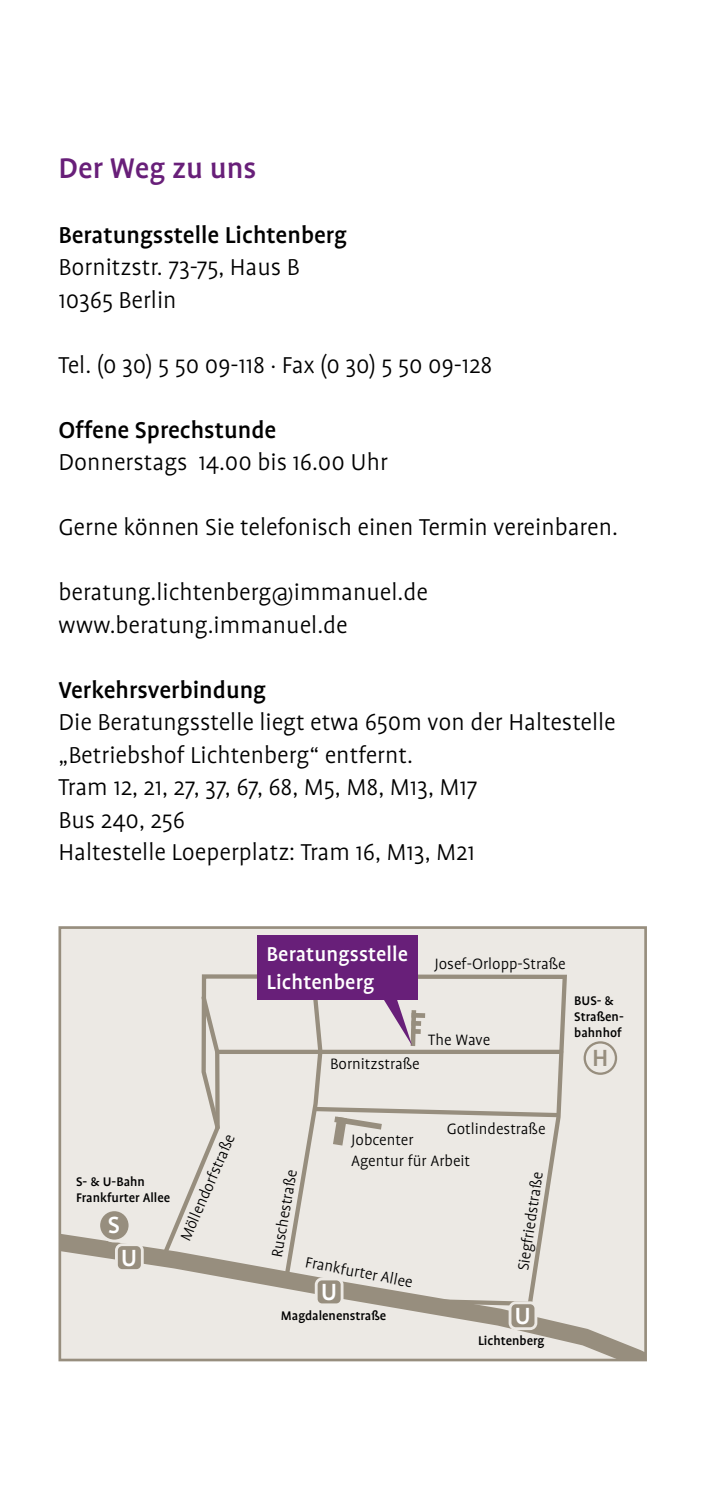
<style>
.page{position:relative;width:709px;height:1489px;background:#fff}
.page>*{position:absolute;margin:0;border:0;box-sizing:border-box;transform-origin:0 0}
.t1{font:500 32.5px "Profile OT";color:#681f79}
.t2{font:500 26.75px "Profile OT";color:#fff}
.t3{font:500 26.75px "Profile OT";color:#978e7e}
.t4{font:300 26.25px/32.5px "Profile OT";color:#000}
.t5{font:500 23px/27.5px "Profile OT";letter-spacing:.005em;color:#fff}
.t6{font:300 17.25px/20.5px "Profile OT";color:#000}
.t7{font:500 14.25px/15.8px "Profile OT";color:#000}
.s1{font-weight:500}
</style>
<div class="page">
<div style="left:60px;top:928px;width:585px;height:430px;background:#ece9e4"></div>
<svg style="left:62px;top:1234px;width:581px;height:123px"></svg>
<svg style="left:158px;top:974px;width:411px;height:334px"></svg>
<svg style="left:198px;top:992px;width:24px;height:139px"></svg>
<svg style="left:217px;top:1049px;width:65px;height:4px"></svg>
<div style="left:583px;top:1041px;width:34px;height:33px;border:2px solid #978e7e;border-radius:50%"></div>
<div style="left:99px;top:1209px;width:31px;height:31px;background:#978e7e;border-radius:50%"></div>
<div style="left:97px;top:1208px;width:34px;height:34px;border:3px solid #ece9e4;border-radius:50%"></div>
<div style="left:116px;top:1244px;width:26px;height:26px;background:#978e7e;border-radius:6px"></div>
<div style="left:115px;top:1243px;width:29px;height:28px;border:3px solid #ece9e4;border-radius:6px"></div>
<div style="left:316px;top:1278px;width:26px;height:26px;background:#978e7e;border-radius:6px"></div>
<div style="left:315px;top:1277px;width:28px;height:29px;border:3px solid #ece9e4;border-radius:6px"></div>
<div style="left:510px;top:1302px;width:26px;height:26px;background:#978e7e;border-radius:6px"></div>
<div style="left:508px;top:1301px;width:29px;height:28px;border:3px solid #ece9e4;border-radius:6px"></div>
<div style="left:58px;top:926px;width:589px;height:435px;border:3px solid #978e7e"></div>
<div style="left:257px;top:935px;width:161px;height:65px;background:#681f79"></div>
<svg style="left:282px;top:974px;width:280px;height:305px"></svg>
<p class="t1" style="left:58px;top:149px;width:199px">Der Weg zu uns</p>
<p class="t4" style="left:58px;top:219px;width:290px"><span class="s1">Beratungsstelle Lichtenberg<br></span>Bornitzstr. 73-75, Haus B<br>10365 Berlin</p>
<p class="t4" style="left:58px;top:349px;width:435px">Tel. (0 30) 5 50 09-118 . Fax (0 30) 5 50 09-128</p>
<p class="t4" style="left:58px;top:414px;width:331px"><span class="s1">Offene Sprechstunde<br></span>Donnerstags 14.00 bis 16.00 Uhr</p>
<p class="t4" style="left:58px;top:511px;width:561px">Gerne können Sie telefonisch einen Termin vereinbaren.</p>
<p class="t4" style="left:58px;top:576px;width:371px">beratung.lichtenberg@immanuel.de www.beratung.immanuel.de</p>
<p class="t4" style="left:58px;top:674px;width:559px"><span class="s1">Verkehrsverbindung<br></span>Die Beratungsstelle liegt etwa 650m von der Haltestelle „Betriebshof Lichtenberg“ entfernt.<br>Tram 12, 21, 27, 37, 67, 68, M5, M8, M13, M17<br>Bus 240, 256<br>Haltestelle Loeperplatz: Tram 16, M13, M21</p>
<p class="t7" style="left:76px;top:1173px;width:96px">S- &amp; U-Bahn<br>Frankfurter Allee</p>
<p class="t2" style="left:108px;top:1209px;width:14px">S</p>
<p class="t2" style="left:121px;top:1242px;width:18px">U</p>
<p class="t6" style="left:176px;top:1236px;width:116px;rotate:-67deg">Möllendorfstraße</p>
<p class="t5" style="left:266px;top:940px;width:143px">Beratungsstelle<br>Lichtenberg</p>
<p class="t6" style="left:434px;top:953px;width:133px">Josef-Orlopp-Straße</p>
<p class="t6" style="left:330px;top:1054px;width:91px">Bornitzstraße</p>
<p class="t6" style="left:428px;top:1029px;width:63px">The Wave</p>
<p class="t7" style="left:574px;top:993px;width:51px">BUS- &amp;<br>Straßen&shy;bahnhof</p>
<p class="t3" style="left:592px;top:1042px;width:18px">H</p>
<p class="t6" style="left:267px;top:1255px;width:90px;rotate:-80deg">Ruschestraße</p>
<p class="t6" style="left:447px;top:1118px;width:100px">Gotlindestraße</p>
<p class="t6" style="left:351px;top:1130px;width:121px">Jobcenter<br>Agentur für Arbeit</p>
<p class="t6" style="left:307px;top:1251px;width:110px;rotate:11deg">Frankfurter Allee</p>
<p class="t2" style="left:321px;top:1276px;width:18px">U</p>
<p class="t6" style="left:513px;top:1268px;width:101px;rotate:-81deg">Siegfriedstraße</p>
<p class="t7" style="left:281px;top:1307px;width:107px">Magdalenenstraße</p>
<p class="t2" style="left:514px;top:1300px;width:18px">U</p>
<p class="t7" style="left:478px;top:1332px;width:68px">Lichtenberg</p>
</div>
